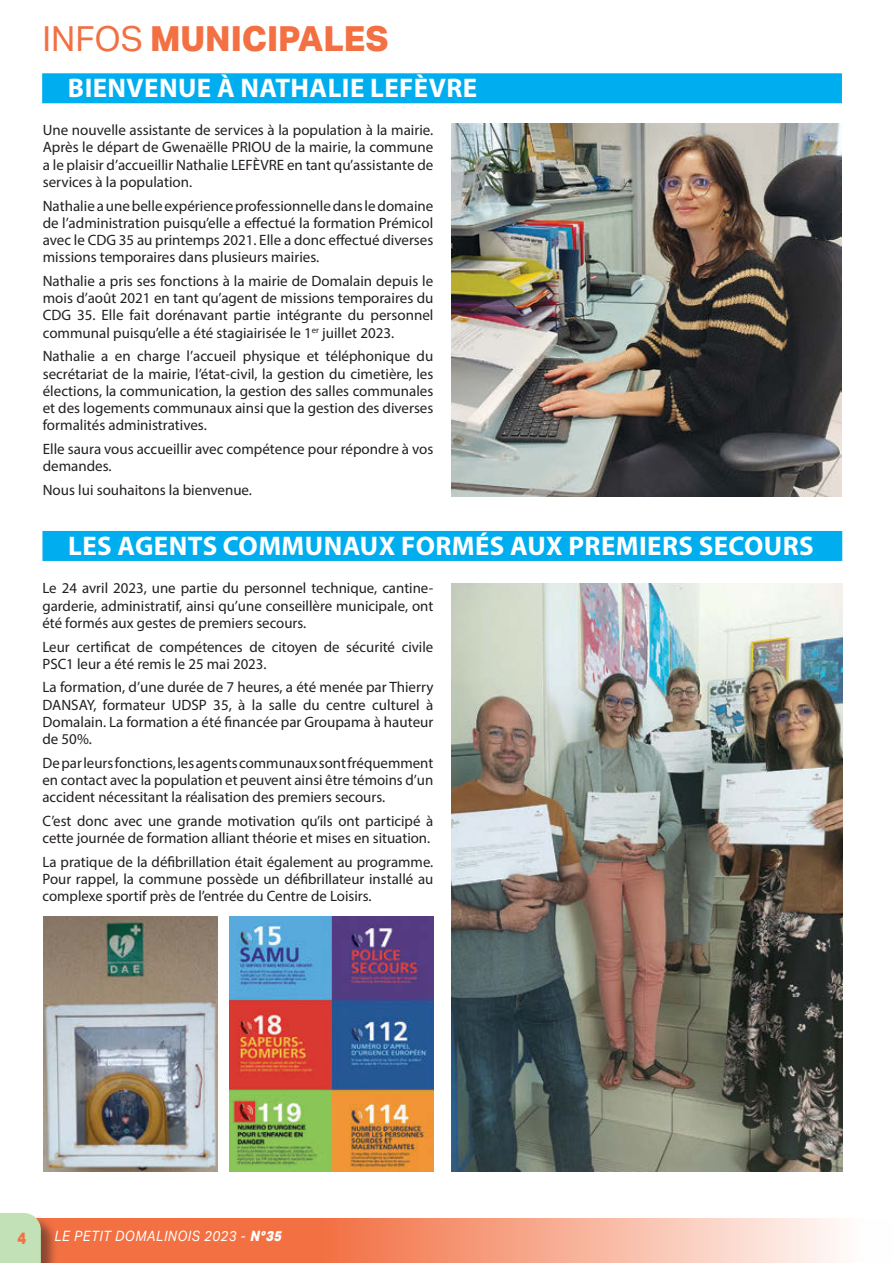
<style>
.page{position:relative;width:893px;height:1263px;background:#fff}
.page>*{position:absolute;margin:0;border:0;box-sizing:border-box;transform-origin:0 0}
.t1{font:800 34.5px "Aktiv Grotesk";color:#f37043}
.Titres_1_ligne{font:700 27px "Myriad Pro";letter-spacing:.015em;color:#fff}
.t2{font:800 16.5px "Aktiv Grotesk";color:#f37043;scale:.9 1}
.Texte_courant{font:15px/17.2px "Myriad Pro";color:#231f20;text-align:justify}
.t3{font:italic 14.25px "Aktiv Grotesk";letter-spacing:.05em;color:#fff;scale:.9 1}
.s1{font-weight:400}
.s2{font-weight:800}
</style>
<div class="page">
<svg style="left:58px;top:1218px;width:781px;height:45px;background:#f69c7d"></svg>
<div style="left:0;top:1214px;width:58px;height:49px;background:#231f20;opacity:.5"></div>
<div style="left:0;top:1213px;width:41px;height:50px;background:#c2e1b7"></div>
<div style="left:42px;top:73px;width:800px;height:30px;background:#00aeef"></div>
<div style="left:42px;top:531px;width:800px;height:30px;background:#00aeef"></div>
<img style="left:451px;top:583px;width:391px;height:589px">
<img style="left:43px;top:916px;width:175px;height:256px">
<img style="left:230px;top:916px;width:203px;height:256px">
<img style="left:451px;top:124px;width:391px;height:372px">
<h1 class="t1" style="left:43px;top:19px;width:347px"><span class="s1">INFOS</span> MUNICIPALES</h1>
<p class="Titres_1_ligne" style="left:68px;top:71px;width:411px">BIENVENUE À NATHALIE LEFÈVRE</p>
<p class="Texte_courant" style="left:43px;top:121px;width:392px">Une nouvelle assistante de services à la population à la mairie.<br>Après le départ de Gwenaëlle PRIOU de la mairie, la commune a le plaisir d’accueillir Nathalie LEFÈVRE en tant qu’assistante de services à la population.</p>
<p class="Texte_courant" style="left:43px;top:197px;width:392px">Nathalie a une belle expérience professionnelle dans le domaine de l’administration puisqu’elle a effectué la formation Prémicol avec le CDG 35 au printemps 2021. Elle a donc effectué diverses missions temporaires dans plusieurs mairies.</p>
<p class="Texte_courant" style="left:43px;top:272px;width:392px">Nathalie a pris ses fonctions à la mairie de Domalain depuis le mois d’août 2021 en tant qu’agent de missions temporaires du CDG 35. Elle fait dorénavant partie intégrante du personnel communal puisqu’elle a été stagiairisée le 1<sup>er</sup> juillet 2023.</p>
<p class="Texte_courant" style="left:43px;top:347px;width:392px">Nathalie a en charge l’accueil physique et téléphonique du secrétariat de la mairie, l’état-civil, la gestion du cimetière, les élections, la communication, la gestion des salles communales et des logements communaux ainsi que la gestion des diverses formalités administratives.</p>
<p class="Texte_courant" style="left:43px;top:440px;width:392px">Elle saura vous accueillir avec compétence pour répondre à vos demandes.</p>
<p class="Texte_courant" style="left:43px;top:481px;width:211px">Nous lui souhaitons la bienvenue.</p>
<p class="Titres_1_ligne" style="left:68px;top:528px;width:747px">LES AGENTS COMMUNAUX FORMÉS AUX PREMIERS SECOURS</p>
<p class="Texte_courant" style="left:42px;top:580px;width:392px">Le 24 avril 2023, une partie du personnel technique, cantine&shy;garderie, administratif, ainsi qu’une conseillère municipale, ont été formés aux gestes de premiers secours.</p>
<p class="Texte_courant" style="left:42px;top:638px;width:392px">Leur certificat de compétences de citoyen de sécurité civile<br>PSC1 leur a été remis le 25 mai 2023.</p>
<p class="Texte_courant" style="left:42px;top:679px;width:392px">La formation, d’une durée de 7 heures, a été menée par Thierry DANSAY, formateur UDSP 35, à la salle du centre culturel à Domalain. La formation a été financée par Groupama à hauteur de 50%.</p>
<p class="Texte_courant" style="left:42px;top:754px;width:392px">De par leurs fonctions, les agents communaux sont fréquemment en contact avec la population et peuvent ainsi être témoins d’un accident nécessitant la réalisation des premiers secours.</p>
<p class="Texte_courant" style="left:42px;top:812px;width:392px">C’est donc avec une grande motivation qu’ils ont participé à cette journée de formation alliant théorie et mises en situation.</p>
<p class="Texte_courant" style="left:42px;top:853px;width:392px">La pratique de la défibrillation était également au programme.<br>Pour rappel, la commune possède un défibrillateur installé au complexe sportif près de l’entrée du Centre de Loisirs.</p>
<p class="t2" style="left:17px;top:1229px;width:11px">4</p>
<p class="t3" style="left:54px;top:1228px;width:260px">LE PETIT DOMALINOIS 2023 - <span class="s2">N°35</span></p>
</div>
